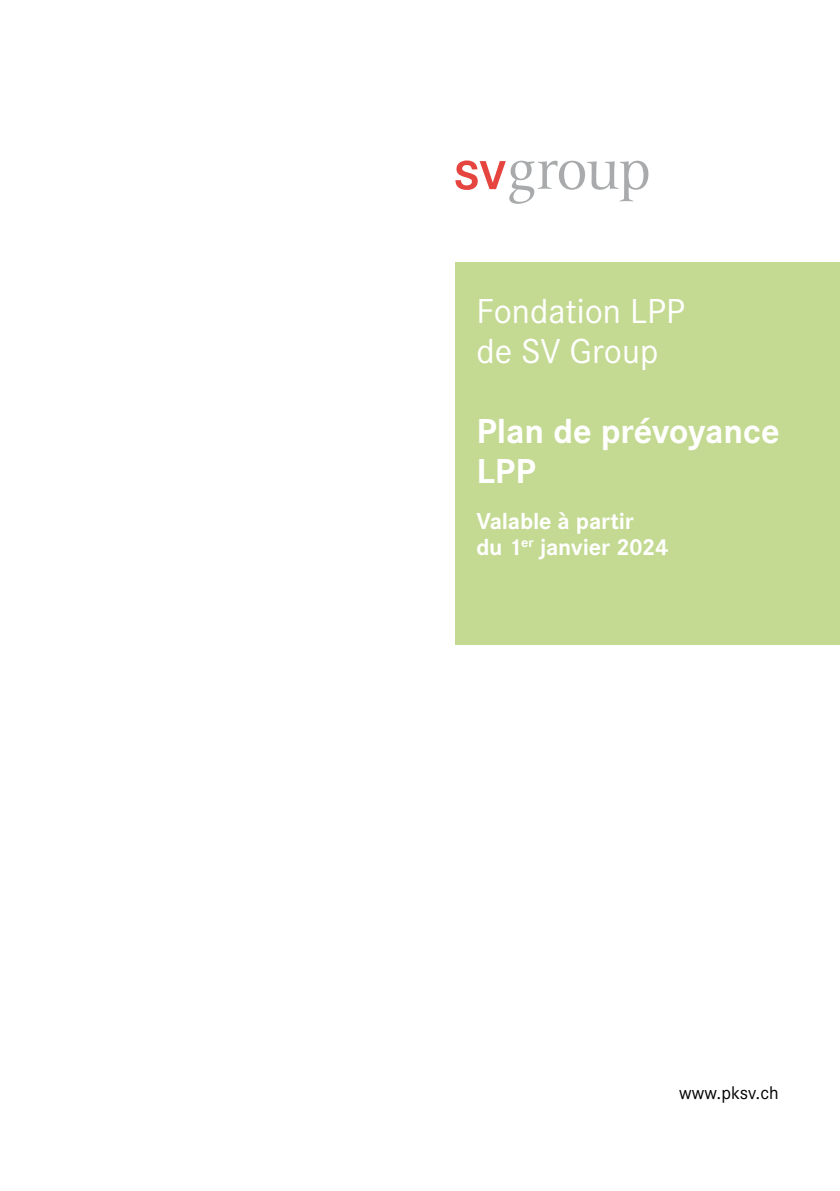
<style>
.page{position:relative;width:840px;height:1191px;background:#fff}
.page>*{position:absolute;margin:0;border:0;box-sizing:border-box;transform-origin:0 0}
.t1{font:36px/40px "Corporate S";color:#fff}
.t2{font:700 36px/40px "Corporate S";color:#fff}
.t3{font:700 24px/26px "Corporate S";letter-spacing:-.01em;color:#fff}
.t4{font:19px "Corporate S";color:#000}
</style>
<div class="page">
<div style="left:455px;top:263px;width:384px;height:382px;background:#c4da92"></div>
<svg style="left:455px;top:160px;width:193px;height:44px"></svg>
<h1 class="t1" style="left:476px;top:291px;width:210px">Fondation LPP de SV Group</h1>
<h1 class="t2" style="left:476px;top:412px;width:304px">Plan de prévoyance<br>LPP</h1>
<p class="t3" style="left:476px;top:508px;width:194px">Valable à partir<br>du 1<sup>er</sup> janvier 2024</p>
<p class="t4" style="left:679px;top:1082px;width:101px">www.pksv.ch</p>
</div>
